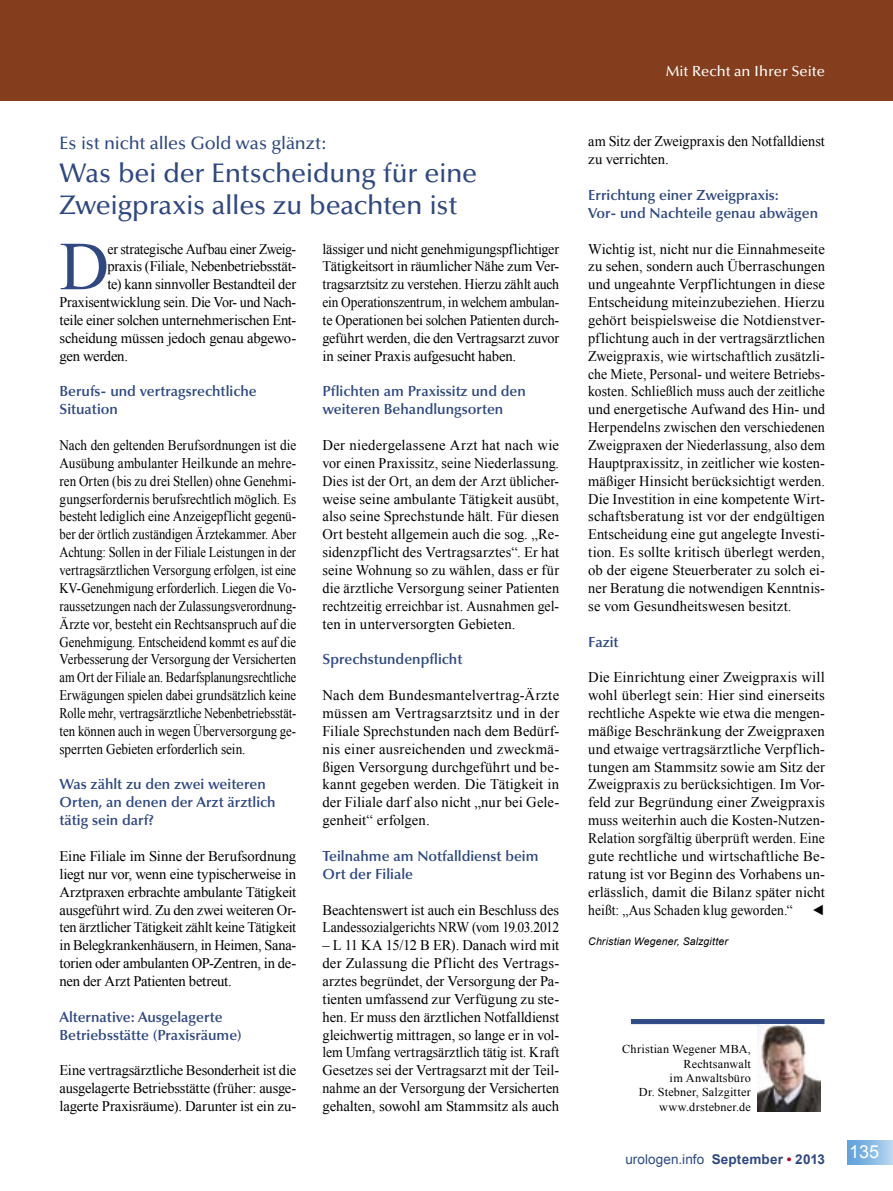
<style>
.page{position:relative;width:893px;height:1191px;background:#fff}
.page>*{position:absolute;margin:0;border:0;box-sizing:border-box;transform-origin:0 0}
.Fließtext_-_4spaltensatz{font:68.7px "Times New Roman";color:#2f4882}
.headline{font:500 27px "Optima";letter-spacing:-.01em;color:#2f4882}
.headline-2{font:500 18px "Optima";letter-spacing:-.01em;color:#2f4882}
.t1{font:18px "Arial";color:#fff}
.Fließtext_-_4spaltensatz-2{font:14.7px/17.9px "Times New Roman";letter-spacing:-.005em;color:#000;text-align:justify}
.Fließtext_-_4spaltensatz-3{font:14.7px/17.9px "Times New Roman";letter-spacing:-.005em;color:#000;text-align:justify;scale:.9 1}
.Fließtext-Headline{font:600 14.7px/17.9px "Optima";color:#2f4882}
.Fließtext_-_4spaltensatz-4{font:14.7px/17.9px "Times New Roman";letter-spacing:-.005em;color:#000;text-align:justify;scale:.96 1}
.Fließtext_-_4spaltensatz-5{font:14.7px "Times New Roman";letter-spacing:-.005em;color:#000;scale:.95 1}
.Fließtext_-_4spaltensatz-6{font:14.7px "Times New Roman";letter-spacing:-.005em;color:#000;scale:.94 1}
.Fließtext-Headline-2{font:500 14.7px "Optima";color:#fff}
.Fließtext_-_4spaltensatz-7{font:14.7px "Arial";color:#000;scale:.92 1}
.t2{font:13.5px "Arial";letter-spacing:.005em;color:#2f4882}
.Fließtext_-_4spaltensatz-8{font:12px "Times New Roman";letter-spacing:.015em;color:#000}
.Literatur{font:italic 10.5px "Arial";letter-spacing:.015em;color:#000}
.s1{font-weight:700}
.s2{font-weight:700;color:#be0027}
</style>
<div class="page">
<div style="left:847px;top:1141px;width:46px;height:23px;background:linear-gradient(to right,#589dda,#b7d5ef)"></div>
<div style="left:0;top:0;width:893px;height:101px;background:#843e1e"></div>
<div style="left:631px;top:1019px;width:193px;height:5px;border:2px solid #344e87"></div>
<img style="left:758px;top:1024px;width:62px;height:87px">
<p class="headline-2" style="left:60px;top:133px;width:268px">Es ist nicht alles Gold was glänzt:</p>
<p class="headline" style="left:60px;top:157px;width:419px">Was bei der Entscheidung für eine</p>
<p class="headline" style="left:60px;top:190px;width:399px">Zweigpraxis alles zu beachten ist</p>
<p class="Fließtext_-_4spaltensatz" style="left:60px;top:220px;width:51px">D</p>
<p class="Fließtext_-_4spaltensatz-6" style="left:107px;top:239px;width:202px">er strategische Aufbau einer Zweig-</p>
<p class="Fließtext_-_4spaltensatz-4" style="left:322px;top:239px;width:248px">lässiger und nicht genehmigungspflichtiger Tätigkeitsort in räumlicher Nähe zum Ver&shy;tragsarztsitz zu verstehen. Hierzu zählt auch ein Operationszentrum, in welchem ambulan&shy;te Operationen bei solchen Patienten durch&shy;geführt werden, die den Vertragsarzt zuvor in seiner Praxis aufgesucht haben.</p>
<p class="Fließtext-Headline" style="left:322px;top:383px;width:205px">Pflichten am Praxissitz und den</p>
<p class="Fließtext-Headline" style="left:322px;top:400px;width:182px">weiteren Behandlungsorten</p>
<p class="Fließtext_-_4spaltensatz-2" style="left:322px;top:436px;width:238px">Der niedergelassene Arzt hat nach wie vor einen Praxissitz, seine Niederlassung.<br>Dies ist der Ort, an dem der Arzt üblicher&shy;weise seine ambulante Tätigkeit ausübt, also seine Sprechstunde hält. Für diesen Ort besteht allgemein auch die sog. „Re&shy;sidenzpflicht des Vertragsarztes“. Er hat seine Wohnung so zu wählen, dass er für die ärztliche Versorgung seiner Patienten rechtzeitig erreichbar ist. Ausnahmen gel&shy;ten in unterversorgten Gebieten.</p>
<p class="Fließtext-Headline" style="left:322px;top:650px;width:141px">Sprechstundenpflicht</p>
<p class="Fließtext_-_4spaltensatz-2" style="left:322px;top:686px;width:238px">Nach dem Bundesmantelvertrag-Ärzte müssen am Vertragsarztsitz und in der Filiale Sprechstunden nach dem Bedürf&shy;nis einer ausreichenden und zweckmä&shy;ßigen Versorgung durchgeführt und be&shy;kannt gegeben werden. Die Tätigkeit in der Filiale darf also nicht „nur bei Gele&shy;genheit“ erfolgen.</p>
<p class="Fließtext-Headline" style="left:322px;top:847px;width:218px">Teilnahme am Notfalldienst beim<br>Ort der Filiale</p>
<p class="Fließtext_-_4spaltensatz-2" style="left:322px;top:900px;width:238px">Beachtenswert ist auch ein Beschluss des<br>Landessozialgerichts NRW (vom 19.03.2012</p>
<p class="Fließtext_-_4spaltensatz-2" style="left:322px;top:936px;width:238px">– L 11 KA 15/12 B ER). Danach wird mit der Zulassung die Pflicht des Vertrags&shy;arztes begründet, der Versorgung der Pa&shy;tienten umfassend zur Verfügung zu ste&shy;hen. Er muss den ärztlichen Notfalldienst gleichwertig mittragen, so lange er in vol&shy;lem Umfang vertragsärztlich tätig ist. Kraft Gesetzes sei der Vertragsarzt mit der Teil&shy;nahme an der Versorgung der Versicherten gehalten, sowohl am Stammsitz als auch</p>
<p class="Fließtext_-_4spaltensatz-2" style="left:107px;top:257px;width:190px">praxis (Filiale, Nebenbetriebsstät-</p>
<p class="Fließtext_-_4spaltensatz-2" style="left:107px;top:275px;width:190px">te) kann sinnvoller Bestandteil der</p>
<p class="Fließtext_-_4spaltensatz-5" style="left:60px;top:292px;width:251px">Praxisentwicklung sein. Die Vor- und Nach-</p>
<p class="Fließtext_-_4spaltensatz-2" style="left:60px;top:311px;width:238px">teile einer solchen unternehmerischen Ent-</p>
<p class="Fließtext_-_4spaltensatz-2" style="left:60px;top:329px;width:238px">scheidung müssen jedoch genau abgewo-</p>
<p class="Fließtext_-_4spaltensatz-2" style="left:60px;top:346px;width:70px">gen werden.</p>
<p class="Fließtext-Headline" style="left:60px;top:383px;width:199px">Berufs- und vertragsrechtliche</p>
<p class="Fließtext-Headline" style="left:60px;top:400px;width:60px">Situation</p>
<p class="Fließtext_-_4spaltensatz-3" style="left:60px;top:436px;width:265px">Nach den geltenden Berufsordnungen ist die Ausübung ambulanter Heilkunde an mehre&shy;ren Orten (bis zu drei Stellen) ohne Genehmi&shy;gungserfordernis berufsrechtlich möglich. Es besteht lediglich eine Anzeigepflicht gegenü&shy;ber der örtlich zuständigen Ärztekammer. Aber Achtung: Sollen in der Filiale Leistungen in der vertragsärztlichen Versorgung erfolgen, ist eine KV-Genehmigung erforderlich. Liegen die Vo&shy;raussetzungen nach der Zulassungsverordnung-Ärzte vor, besteht ein Rechtsanspruch auf die Genehmigung. Entscheidend kommt es auf die Verbesserung der Versorgung der Versicherten am Ort der Filiale an. Bedarfsplanungsrechtliche Erwägungen spielen dabei grundsätzlich keine Rolle mehr, vertragsärztliche Nebenbetriebsstät&shy;ten können auch in wegen Überversorgung ge&shy;sperrten Gebieten erforderlich sein.</p>
<p class="Fließtext-Headline" style="left:60px;top:775px;width:208px">Was zählt zu den zwei weiteren</p>
<p class="Fließtext-Headline" style="left:60px;top:793px;width:218px">Orten, an denen der Arzt ärztlich tätig sein darf?</p>
<p class="Fließtext_-_4spaltensatz-2" style="left:60px;top:847px;width:238px">Eine Filiale im Sinne der Berufsordnung liegt nur vor, wenn eine typischerweise in Arztpraxen erbrachte ambulante Tätigkeit ausgeführt wird. Zu den zwei weiteren Or&shy;ten ärztlicher Tätigkeit zählt keine Tätigkeit in Belegkrankenhäusern, in Heimen, Sana&shy;torien oder ambulanten OP-Zentren, in de&shy;nen der Arzt Patienten betreut.</p>
<p class="Fließtext-Headline" style="left:60px;top:1008px;width:165px">Alternative: Ausgelagerte</p>
<p class="Fließtext-Headline" style="left:60px;top:1025px;width:184px">Betriebsstätte (Praxisräume)</p>
<p class="Fließtext_-_4spaltensatz-2" style="left:60px;top:1061px;width:238px">Eine vertragsärztliche Besonderheit ist die ausgelagerte Betriebsstätte (früher: ausge&shy;lagerte Praxisräume). Darunter ist ein zu-</p>
<p class="Fließtext-Headline-2" style="left:666px;top:63px;width:161px">Mit Recht an Ihrer Seite</p>
<p class="Fließtext_-_4spaltensatz-2" style="left:588px;top:132px;width:238px">am Sitz der Zweigpraxis den Notfalldienst zu verrichten.</p>
<p class="Fließtext-Headline" style="left:588px;top:186px;width:192px">Errichtung einer Zweigpraxis:</p>
<p class="Fließtext-Headline" style="left:588px;top:204px;width:231px">Vor- und Nachteile genau abwägen</p>
<p class="Fließtext_-_4spaltensatz-2" style="left:588px;top:239px;width:238px">Wichtig ist, nicht nur die Einnahmeseite zu sehen, sondern auch Überraschungen und ungeahnte Verpflichtungen in diese Entscheidung miteinzubeziehen. Hierzu gehört beispielsweise die Notdienstver&shy;pflichtung auch in der vertragsärztlichen Zweigpraxis, wie wirtschaftlich zusätzli&shy;che Miete, Personal- und weitere Betriebs&shy;kosten. Schließlich muss auch der zeitliche und energetische Aufwand des Hin- und Herpendelns zwischen den verschiedenen Zweigpraxen der Niederlassung, also dem Hauptpraxissitz, in zeitlicher wie kosten&shy;mäßiger Hinsicht berücksichtigt werden.<br>Die Investition in eine kompetente Wirt&shy;schaftsberatung ist vor der endgültigen Entscheidung eine gut angelegte Investi&shy;tion. Es sollte kritisch überlegt werden, ob der eigene Steuerberater zu solch ei&shy;ner Beratung die notwendigen Kenntnis&shy;se vom Gesundheitswesen besitzt.</p>
<p class="Fließtext-Headline" style="left:588px;top:633px;width:32px">Fazit</p>
<p class="Fließtext_-_4spaltensatz-2" style="left:588px;top:668px;width:238px">Die Einrichtung einer Zweigpraxis will wohl überlegt sein: Hier sind einerseits rechtliche Aspekte wie etwa die mengen&shy;mäßige Beschränkung der Zweigpraxen und etwaige vertragsärztliche Verpflich&shy;tungen am Stammsitz sowie am Sitz der Zweigpraxis zu berücksichtigen. Im Vor&shy;feld zur Begründung einer Zweigpraxis muss weiterhin auch die Kosten-Nutzen-Relation sorgfältig überprüft werden. Eine gute rechtliche und wirtschaftliche Be&shy;ratung ist vor Beginn des Vorhabens un&shy;erlässlich, damit die Bilanz später nicht heißt: „Aus Schaden klug geworden.“</p>
<p class="Fließtext_-_4spaltensatz-7" style="left:812px;top:899px;width:16px">◄</p>
<p class="Literatur" style="left:588px;top:934px;width:141px">Christian Wegener, Salzgitter</p>
<p class="Fließtext_-_4spaltensatz-8" style="left:622px;top:1041px;width:130px">Christian Wegener MBA,</p>
<p class="Fließtext_-_4spaltensatz-8" style="left:684px;top:1055px;width:69px">Rechtsanwalt</p>
<p class="Fließtext_-_4spaltensatz-8" style="left:670px;top:1069px;width:83px">im Anwaltsbüro</p>
<p class="Fließtext_-_4spaltensatz-8" style="left:639px;top:1084px;width:113px">Dr. Stebner, Salzgitter</p>
<p class="Fließtext_-_4spaltensatz-8" style="left:659px;top:1098px;width:93px">www.drstebner.de</p>
<p class="t2" style="left:625px;top:1150px;width:201px">urologen.info <span class="s1">September</span> <span class="s2">•</span> <span class="s1">2013</span></p>
<p class="t1" style="left:849px;top:1140px;width:32px">135</p>
</div>
